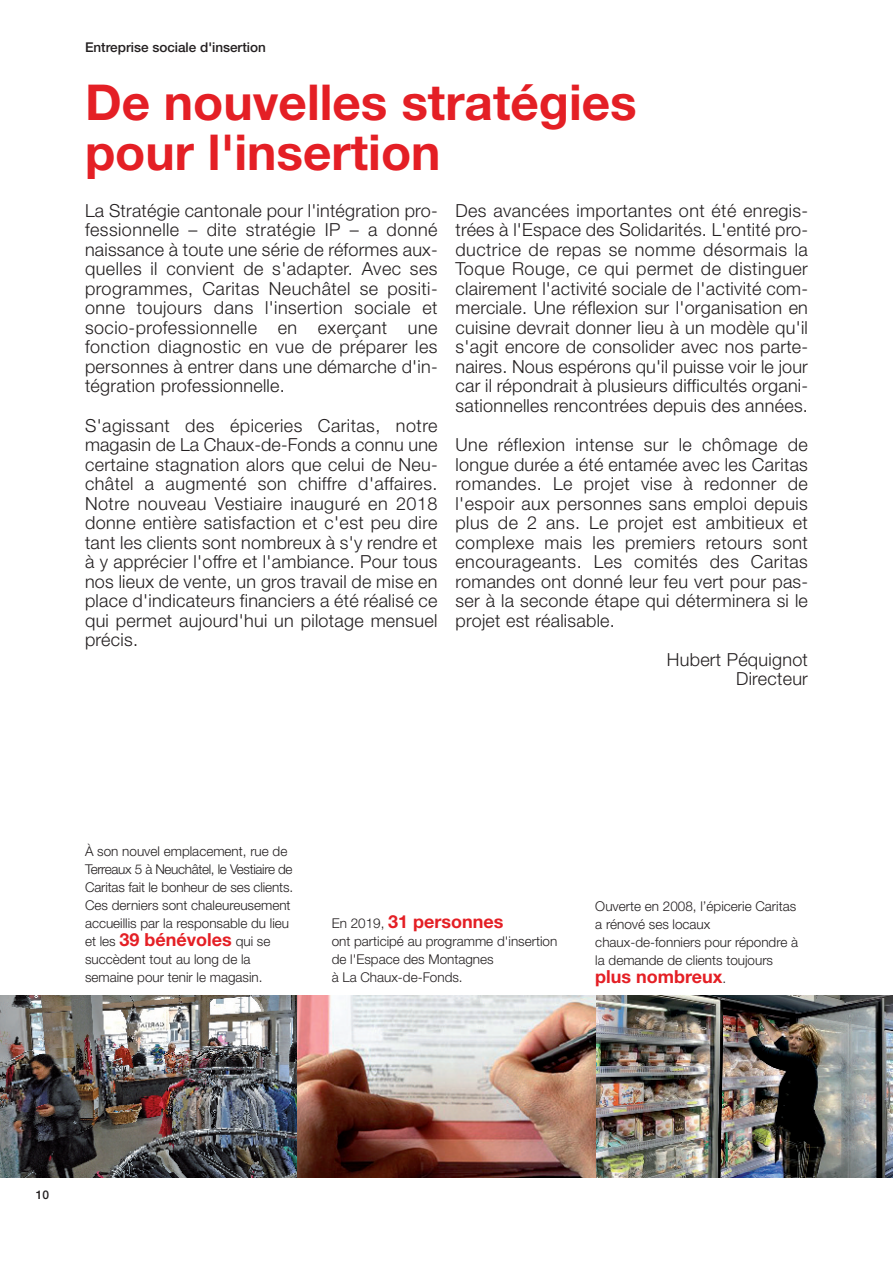
<style>
.page{position:relative;width:893px;height:1263px;background:#fff}
.page>*{position:absolute;margin:0;border:0;box-sizing:border-box;transform-origin:0 0}
.t1{font:700 49.5px/49.5px "Helvetica Neue LT Std";color:#e41f25}
.t2{font:300 18px/19.5px "Helvetica Neue LT Std";letter-spacing:.015em;color:#231f20;text-align:justify}
.t3{font:700 18px "Helvetica Neue LT Std";color:#e41f25}
.t4{font:300 13.5px/18px "Helvetica Neue LT Std";color:#231f20}
.t5{font:500 13.5px "Helvetica Neue LT Std";color:#231f20}
.t6{font:500 12px "Helvetica Neue LT Std";color:#231f20}
.s1{font-weight:300;font-size:13.5px;color:#231f20}
</style>
<div class="page">
<img style="left:298px;top:995px;width:595px;height:183px">
<img style="left:0;top:995px;width:298px;height:183px">
<p class="t5" style="left:85px;top:43px;width:182px">Entreprise sociale d'insertion</p>
<h1 class="t1" style="left:85px;top:82px;width:553px">De nouvelles stratégies pour l'insertion</h1>
<p class="t2" style="left:85px;top:202px;width:354px">La Stratégie cantonale pour l'intégration pro&shy;fessionnelle – dite stratégie IP – a donné naissance à toute une série de réformes aux&shy;quelles il convient de s'adapter. Avec ses programmes, Caritas Neuchâtel se positi&shy;onne toujours dans l'insertion sociale et socio-professionnelle en exerçant une fonction diagnostic en vue de préparer les personnes à entrer dans une démarche d'in&shy;tégration professionnelle.</p>
<p class="t2" style="left:85px;top:417px;width:354px">S'agissant des épiceries Caritas, notre magasin de La Chaux-de-Fonds a connu une certaine stagnation alors que celui de Neu&shy;châtel a augmenté son chiffre d'affaires.<br>Notre nouveau Vestiaire inauguré en 2018 donne entière satisfaction et c'est peu dire tant les clients sont nombreux à s'y rendre et à y apprécier l'offre et l'ambiance. Pour tous nos lieux de vente, un gros travail de mise en place d'indicateurs financiers a été réalisé ce qui permet aujourd'hui un pilotage mensuel précis.</p>
<p class="t2" style="left:455px;top:202px;width:354px">Des avancées importantes ont été enregis&shy;trées à l'Espace des Solidarités. L'entité pro&shy;ductrice de repas se nomme désormais la Toque Rouge, ce qui permet de distinguer clairement l'activité sociale de l'activité com&shy;merciale. Une réflexion sur l'organisation en cuisine devrait donner lieu à un modèle qu'il s'agit encore de consolider avec nos parte&shy;naires. Nous espérons qu'il puisse voir le jour car il répondrait à plusieurs difficultés organi&shy;sationnelles rencontrées depuis des années.</p>
<p class="t2" style="left:455px;top:436px;width:354px">Une réflexion intense sur le chômage de longue durée a été entamée avec les Caritas romandes. Le projet vise à redonner de l'espoir aux personnes sans emploi depuis plus de 2 ans. Le projet est ambitieux et complexe mais les premiers retours sont encourageants. Les comités des Caritas romandes ont donné leur feu vert pour pas&shy;ser à la seconde étape qui déterminera si le projet est réalisable.</p>
<p class="t2" style="left:667px;top:651px;width:143px;text-align:right">Hubert Péquignot<br>Directeur</p>
<p class="t4" style="left:85px;top:844px;width:210px">À son nouvel emplacement, rue de Terreaux 5 à Neuchâtel, le Vestiaire de Caritas fait le bonheur de ses clients.<br>Ces derniers sont chaleureusement accueillis par la responsable du lieu</p>
<p class="t3" style="left:85px;top:933px;width:187px"><span class="s1">et les</span> 39 bénévoles <span class="s1">qui se</span></p>
<p class="t4" style="left:85px;top:952px;width:179px">succèdent tout au long de la semaine pour tenir le magasin.</p>
<p class="t3" style="left:332px;top:915px;width:173px"><span class="s1">En 2019,</span> 31 personnes</p>
<p class="t4" style="left:332px;top:934px;width:227px">ont participé au programme d'insertion de l'Espace des Montagnes<br>à La Chaux-de-Fonds.</p>
<p class="t4" style="left:595px;top:898px;width:204px">Ouverte en 2008, l’épicerie Caritas a rénové ses locaux chaux-de-fonniers pour répondre à la demande de clients toujours</p>
<p class="t3" style="left:595px;top:970px;width:133px">plus nombreux<span class="s1">.</span></p>
<p class="t6" style="left:36px;top:1191px;width:15px">10</p>
</div>
